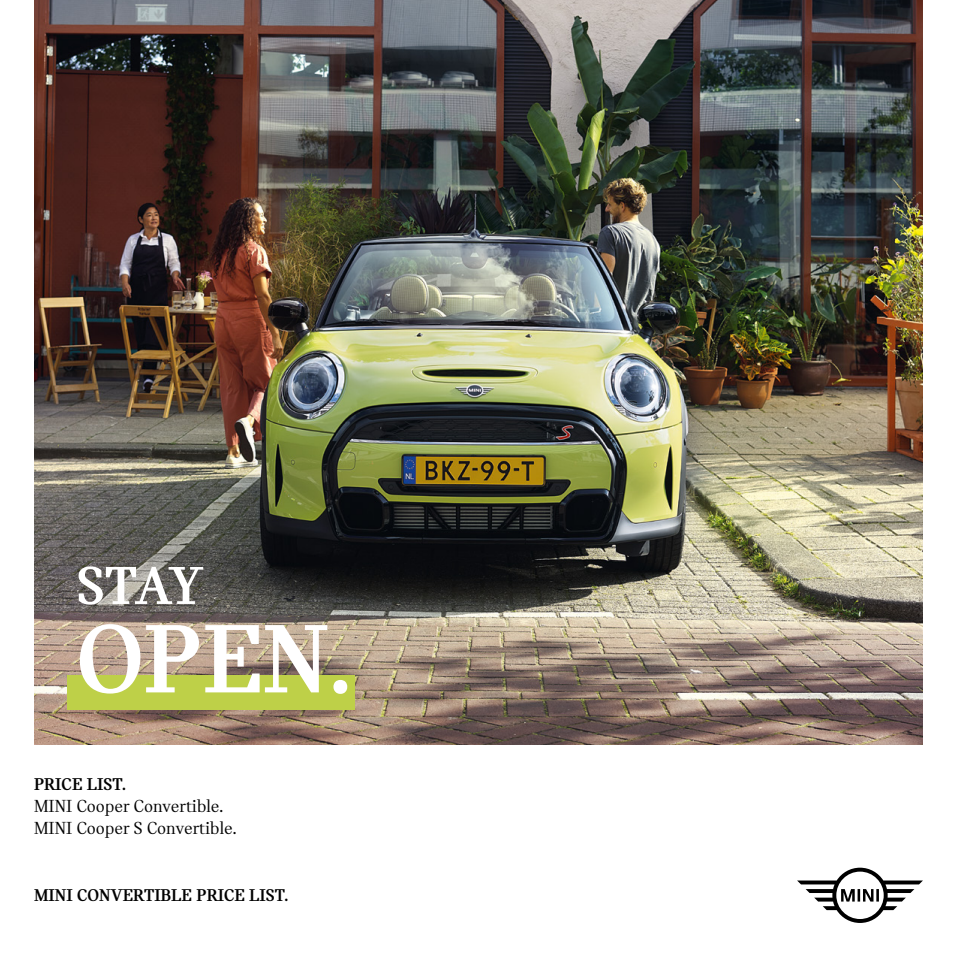
<style>
.page{position:relative;width:957px;height:957px;background:#fff}
.page>*{position:absolute;margin:0;border:0;box-sizing:border-box;transform-origin:0 0}
.t1{font:700 103.8px "MINI Serif";color:#fff}
.t2{font:700 57.15px "MINI Serif";color:#fff}
.t3{font:18px/21.6px "MINI Serif";color:#000}
.t4{font:700 18px "MINI Serif";color:#000}
</style>
<div class="page">
<img style="left:34px;top:0;width:889px;height:744px">
<svg style="left:797px;top:867px;width:126px;height:56px"></svg>
<div style="left:68px;top:675px;width:287px;height:34px;background:#bed048"></div>
<h2 class="t2" style="left:76px;top:552px;width:128px">STAY</h2>
<h1 class="t1" style="left:76px;top:599px;width:277px">OPEN.</h1>
<p class="t4" style="left:34px;top:774px;width:94px">PRICE LIST.</p>
<p class="t3" style="left:34px;top:795px;width:204px">MINI Cooper Convertible.<br>MINI Cooper S Convertible.</p>
<p class="t4" style="left:34px;top:885px;width:256px">MINI CONVERTIBLE PRICE LIST.</p>
</div>
